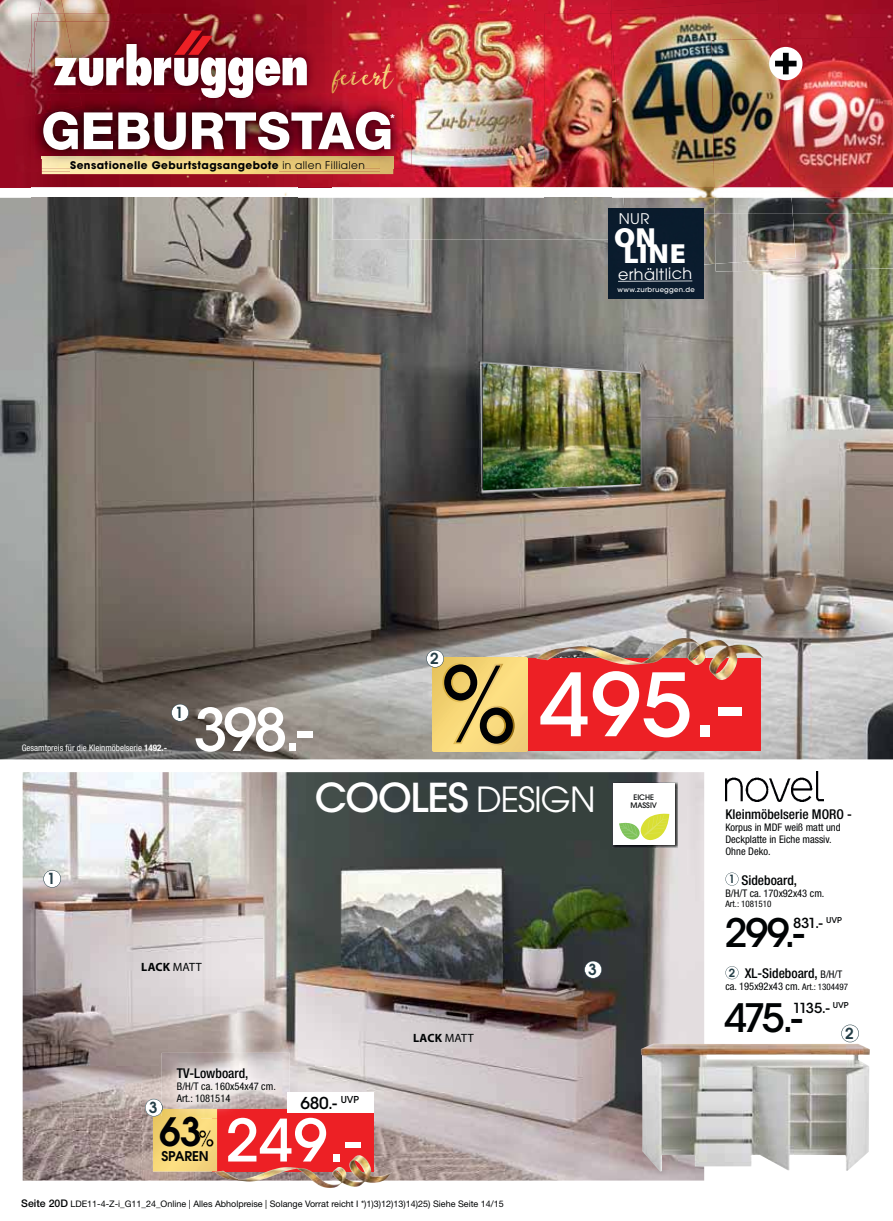
<style>
.page{position:relative;width:893px;height:1221px;background:#fff}
.page>*{position:absolute;margin:0;border:0;box-sizing:border-box;transform-origin:0 0}
.t1{font:500 86.4px "ITC Avant Garde Std";color:#fff}
.t2{font:500 58.35px "ITC Avant Garde Std";color:#fff}
.t3{font:500 58.05px "ITC Avant Garde Std";color:#fff}
.t4{font:800 51.45px "Helvetica Neue LT Pro";color:#fff}
.t5{font:500 39.6px "ITC Avant Garde Std";letter-spacing:-.03em;color:#fff}
.t6{font:500 39px "ITC Avant Garde Std";letter-spacing:-.085em;color:#000304}
.t7{font:600 38.7px "ITC Avant Garde Std";color:#000104}
.t8{font:34.8px "Esteh";color:#deb749;scale:.96 1}
.t9{font:900 27.75px "Myriad Pro";letter-spacing:.015em;color:#fff;scale:1.05 1}
.t10{font:500 16.35px "ITC Avant Garde Std";color:#000304}
.t11{font:15.6px "ITC Avant Garde Std";letter-spacing:.015em;color:#fff}
.t12{font:600 15.15px "ITC Avant Garde Std";color:#233d46}
.t13{font:14.55px "ITC Avant Garde Std";color:#fff}
.t14{font:500 13.8px "ITC Avant Garde Std";letter-spacing:-.085em;color:#000304}
.t15{font:500 condensed 13.5px "Helvetica Neue LT Pro";color:#000304}
.t16{font:600 13.35px "ITC Avant Garde Std";letter-spacing:-.02em;color:#000304}
.t17{font:700 12px "Myriad Pro";letter-spacing:.02em;color:#000304}
.t18{font:800 11.1px "Helvetica Neue LT Pro";color:#fff}
.t19{font:condensed 10.5px/12px "Helvetica Neue LT Pro";color:#000304}
.t20{font:700 10.5px "ITC Avant Garde Std";letter-spacing:.04em;color:#000104}
.t21{font:9px "Helvetica Neue LT Pro";color:#000304}
.t22{font:condensed 9px "Helvetica Neue LT Pro";color:#fff}
.t23{font:condensed 9px "Helvetica Neue LT Pro";color:#000304}
.t24{font:500 7.5px "ITC Avant Garde Pro";color:#000304}
.t25{font:500 6.9px "ITC Avant Garde Std";letter-spacing:.035em;color:#fff}
.s1{color:#e3be56}
.s2{color:#ebc865}
.s3{color:#f5d573}
.s4{color:#f7d77e}
.s5{color:#fbdc80}
.s6{font-weight:400}
.s7{font-weight:700}
.s8{font-weight:400;font-size:34.5px}
.s9{font-weight:500;font-size:10.5px}
.s10{font-family:"ITC Avant Garde Std";font-weight:600;font-stretch:normal;font-size:11.25px;color:#233d46}
.s11{font-weight:400;font-size:10.5px}
.s12{font-size:9px}
</style>
<div class="page">
<img style="left:0;top:198px;width:893px;height:561px">
<svg style="left:612px;top:187px;width:11px;height:11px"></svg>
<img style="left:612px;top:198px;width:11px;height:10px">
<img style="left:780px;top:14px;width:113px;height:23px">
<img style="left:31px;top:172px;width:266px;height:67px">
<img style="left:332px;top:0;width:280px;height:239px">
<img style="left:42px;top:169px;width:351px;height:5px">
<img style="left:380px;top:22px;width:23px;height:134px">
<img style="left:0;top:0;width:332px;height:172px">
<img style="left:332px;top:0;width:48px;height:22px">
<img style="left:64px;top:0;width:56px;height:14px">
<img style="left:66px;top:14px;width:51px;height:8px">
<img style="left:0;top:0;width:31px;height:120px">
<img style="left:31px;top:79px;width:3px;height:15px">
<img style="left:26px;top:0;width:38px;height:78px">
<img style="left:31px;top:14px;width:35px;height:65px">
<img style="left:42px;top:156px;width:338px;height:16px">
<img style="left:70px;top:161px;width:208px;height:11px">
<img style="left:279px;top:162px;width:85px;height:8px">
<svg style="left:349px;top:169px;width:15px;height:1px"></svg>
<img style="left:116px;top:22px;width:264px;height:72px">
<img style="left:80px;top:22px;width:36px;height:9px">
<img style="left:34px;top:22px;width:46px;height:72px">
<img style="left:34px;top:22px;width:44px;height:65px">
<svg style="left:54px;top:31px;width:253px;height:63px"></svg>
<img style="left:393px;top:94px;width:18px;height:75px">
<svg style="left:380px;top:156px;width:13px;height:13px"></svg>
<img style="left:25px;top:115px;width:17px;height:54px">
<img style="left:25px;top:94px;width:6px;height:23px">
<img style="left:31px;top:94px;width:3px;height:21px">
<img style="left:297px;top:94px;width:83px;height:62px">
<img style="left:34px;top:94px;width:263px;height:65px">
<img style="left:230px;top:94px;width:21px;height:4px">
<img style="left:203px;top:94px;width:21px;height:4px">
<img style="left:704px;top:214px;width:189px;height:57px">
<img style="left:793px;top:187px;width:100px;height:11px">
<img style="left:793px;top:198px;width:100px;height:16px">
<img style="left:780px;top:37px;width:113px;height:150px">
<img style="left:612px;top:0;width:168px;height:187px">
<img style="left:623px;top:187px;width:170px;height:27px">
<svg style="left:610px;top:11px;width:2px;height:20px"></svg>
<img style="left:715px;top:214px;width:81px;height:50px">
<img style="left:712px;top:39px;width:79px;height:148px">
<div style="left:769px;top:47px;width:33px;height:33px;background:#fff;border-radius:50%"></div>
<svg style="left:775px;top:53px;width:22px;height:21px"></svg>
<img style="left:483px;top:363px;width:157px;height:127px">
<svg style="left:171px;top:703px;width:18px;height:18px"></svg>
<div style="left:521px;top:658px;width:239px;height:92px;background:#ed2025"></div>
<svg style="left:426px;top:650px;width:102px;height:101px;background:#c7b06e"></svg>
<div style="left:608px;top:208px;width:96px;height:90px;background:#0a1c2e"></div>
<hr style="left:618px;top:280px;width:74px;height:2px;background:#fff">
<img style="left:23px;top:772px;width:681px;height:408px">
<img style="left:725px;top:771px;width:98px;height:30px">
<img style="left:641px;top:1043px;width:229px;height:128px">
<img style="left:613px;top:782px;width:65px;height:65px">
<div style="left:613px;top:782px;width:61px;height:62px;background:#fff"></div>
<svg style="left:619px;top:813px;width:50px;height:27px"></svg>
<svg style="left:725px;top:872px;width:14px;height:13px"></svg>
<svg style="left:725px;top:966px;width:14px;height:13px"></svg>
<div style="left:212px;top:1108px;width:161px;height:63px;background:#ed2025"></div>
<div style="left:287px;top:1091px;width:86px;height:21px;background:#fff"></div>
<svg style="left:584px;top:960px;width:18px;height:18px"></svg>
<svg style="left:841px;top:1024px;width:18px;height:18px"></svg>
<svg style="left:43px;top:870px;width:18px;height:17px"></svg>
<img style="left:162px;top:1052px;width:128px;height:56px">
<img style="left:217px;top:1108px;width:73px;height:10px">
<img style="left:228px;top:1117px;width:62px;height:1px">
<img style="left:287px;top:1091px;width:3px;height:21px">
<svg style="left:145px;top:1098px;width:72px;height:73px;background:#e7cd89"></svg>
<img style="left:214px;top:1155px;width:178px;height:33px">
<img style="left:536px;top:636px;width:228px;height:45px">
<h3 class="t8" style="left:334px;top:55px;width:64px">f<span class="s1">e</span><span class="s2">i</span><span class="s3">e</span><span class="s4">r</span><span class="s5">t</span></h3>
<h3 class="t4" style="left:41px;top:101px;width:353px">GEBURTSTAG</h3>
<p class="t18" style="left:390px;top:111px;width:6px">*</p>
<p class="t20" style="left:70px;top:160px;width:296px">Sensationelle Geburtstagsangebote <span class="s6">in allen Fillialen</span></p>
<h3 class="t13" style="left:619px;top:212px;width:32px">NUR</h3>
<h3 class="t9" style="left:614px;top:221px;width:41px">ON</h3>
<h3 class="t9" style="left:623px;top:237px;width:61px">LINE</h3>
<p class="t25" style="left:618px;top:286px;width:79px">www.zurbrueggen.de</p>
<h3 class="t11" style="left:618px;top:266px;width:76px">erhältlich</h3>
<p class="t22" style="left:22px;top:744px;width:147px">Gesamtpreis für die Kleinmöbelserie <span class="s7">1492.-</span></p>
<h3 class="t12" style="left:175px;top:704px;width:10px">1</h3>
<h2 class="t2" style="left:193px;top:702px;width:121px">398.-</h2>
<h3 class="t12" style="left:430px;top:650px;width:10px">2</h3>
<h1 class="t1" style="left:540px;top:664px;width:204px">495.-</h1>
<h3 class="t12" style="left:47px;top:870px;width:10px">1</h3>
<h3 class="t5" style="left:315px;top:779px;width:282px">COOLES <span class="s8">DESIGN</span></h3>
<p class="t17" style="left:141px;top:959px;width:62px">LACK <span class="s6">MATT</span></p>
<h3 class="t12" style="left:149px;top:1099px;width:10px">3</h3>
<p class="t15" style="left:177px;top:1068px;width:73px">TV-Lowboard,</p>
<p class="t19" style="left:177px;top:1081px;width:100px">B/H/T ca. 160x54x47 cm.<br>Art.: 1081514</p>
<h3 class="t10" style="left:301px;top:1094px;width:60px">680.- <sup>UVP</sup></h3>
<p class="t17" style="left:413px;top:1030px;width:62px">LACK <span class="s6">MATT</span></p>
<h3 class="t12" style="left:588px;top:961px;width:10px">3</h3>
<h3 class="t7" style="left:159px;top:1109px;width:44px">63</h3>
<p class="t16" style="left:161px;top:1148px;width:49px">SPAREN</p>
<h3 class="t3" style="left:225px;top:1113px;width:137px">249.-</h3>
<p class="t21" style="left:21px;top:1198px;width:484px"><span class="s9">Seite 20D</span> LDE11-4-Z-i_G11_24_Online | Alles Abholpreise | Solange Vorrat reicht I *)1)3)12)13)14)25) Siehe Seite 14/15</p>
<p class="t24" style="left:633px;top:793px;width:22px">EICHE</p>
<p class="t24" style="left:630px;top:801px;width:28px">MASSIV</p>
<p class="t15" style="left:725px;top:809px;width:128px">Kleinmöbelserie MORO -</p>
<p class="t19" style="left:725px;top:822px;width:117px">Korpus in MDF weiß matt und<br>Deckplatte in Eiche massiv.<br>Ohne Deko.</p>
<p class="t15" style="left:729px;top:875px;width:70px"><span class="s10">1</span> Sideboard,</p>
<p class="t19" style="left:725px;top:888px;width:100px">B/H/T ca. 170x92x43 cm.</p>
<p class="t23" style="left:725px;top:900px;width:47px">Art.: 1081510</p>
<h3 class="t14" style="left:793px;top:916px;width:50px">831.- <sup>UVP</sup></h3>
<h3 class="t6" style="left:725px;top:914px;width:81px">299.-</h3>
<p class="t15" style="left:729px;top:968px;width:115px"><span class="s10">2</span> XL-Sideboard, <span class="s11">B/H/T</span></p>
<p class="t19" style="left:725px;top:981px;width:124px">ca. 195x92x43 cm. <span class="s12">Art.: 1304497</span></p>
<h3 class="t14" style="left:793px;top:1001px;width:57px">1135.- <sup>UVP</sup></h3>
<h3 class="t6" style="left:725px;top:999px;width:79px">475.-</h3>
<h3 class="t12" style="left:845px;top:1024px;width:10px">2</h3>
</div>
